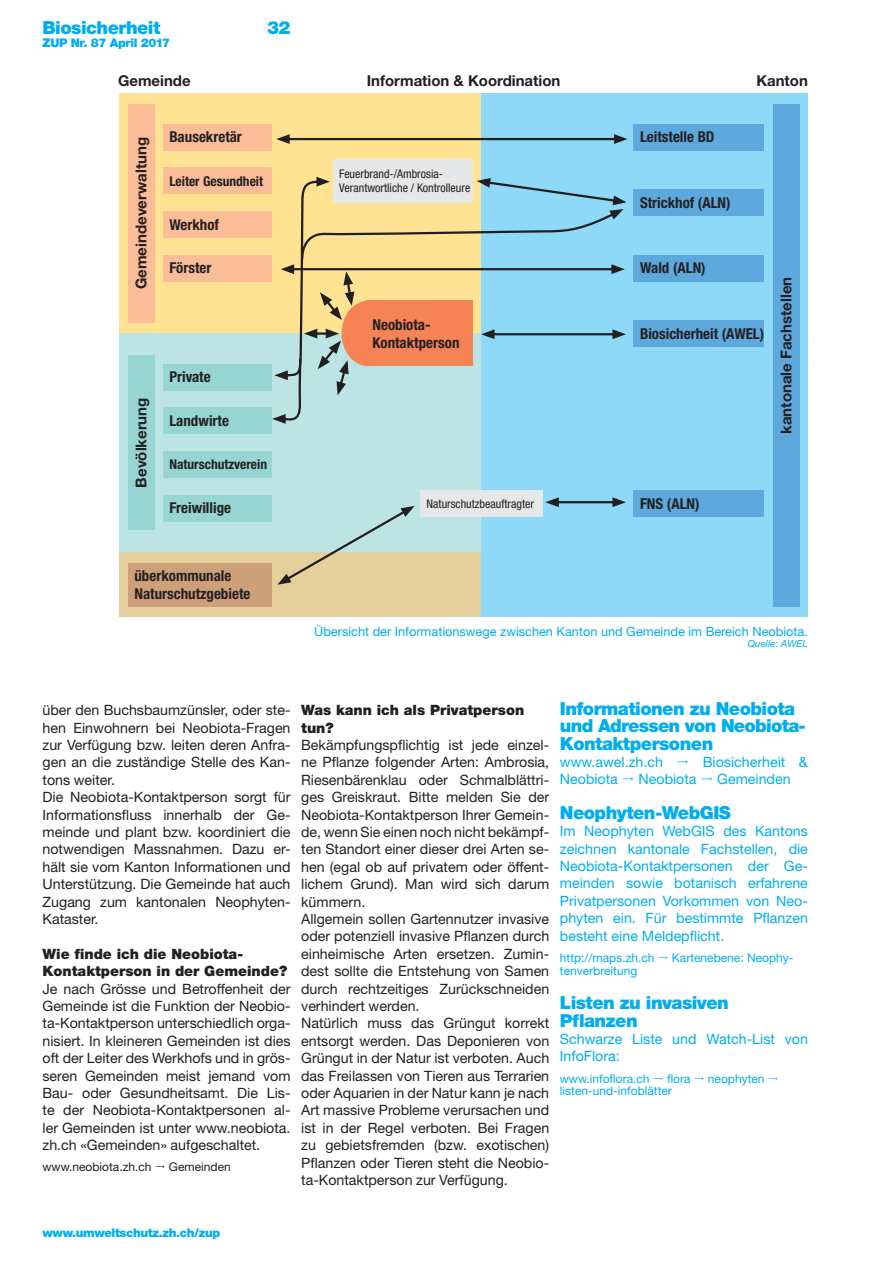
<style>
.page{position:relative;width:893px;height:1263px;background:#fff}
.page>*{position:absolute;margin:0;border:0;box-sizing:border-box;transform-origin:0 0}
.t1{font:900 18px/17.2px "Helvetica Neue LT Std";letter-spacing:-.03em;color:#00aeef}
.t2{font:700 condensed 15px/18.1px "Helvetica Neue LT Std";color:#231f20}
.t3{font:700 15px "Helvetica Neue LT Std";color:#231f20}
.t4{font:14.25px/17.4px "Helvetica Neue LT Std";color:#231f20}
.t5{font:14.25px/17.4px "Helvetica Neue LT Std";color:#00aeef;text-align:justify}
.t6{font:900 14.25px/17.4px "Helvetica Neue LT Std";color:#231f20}
.t7{font:700 condensed 13.5px "Helvetica Neue LT Std";color:#231f20}
.t8{font:12.75px "Helvetica Neue LT Std";color:#00aeef}
.t9{font:12px "Helvetica Neue LT Std";color:#00aeef}
.t10{font:condensed 12px/13.6px "Helvetica Neue LT Std";color:#231f20}
.t11{font:900 12px "Helvetica Neue LT Std";letter-spacing:-.03em;color:#00aeef}
.t12{font:12px "Helvetica Neue LT Std";color:#231f20}
.t13{font:italic 9.75px "Helvetica Neue LT Std";color:#00aeef}
</style>
<div class="page">
<div style="left:119px;top:552px;width:362px;height:65px;background:#e5d09b"></div>
<div style="left:481px;top:93px;width:327px;height:524px;background:#8ed8f8"></div>
<div style="left:119px;top:93px;width:362px;height:240px;background:#ffe292"></div>
<div style="left:119px;top:333px;width:362px;height:219px;background:#bce4e5"></div>
<div style="left:128px;top:104px;width:26px;height:218px;background:#fbbd97"></div>
<div style="left:128px;top:355px;width:26px;height:175px;background:#96d5d1"></div>
<div style="left:163px;top:168px;width:109px;height:26px;background:#fbbd97"></div>
<div style="left:163px;top:124px;width:109px;height:26px;background:#fbbd97"></div>
<div style="left:163px;top:211px;width:109px;height:26px;background:#fbbd97"></div>
<div style="left:163px;top:255px;width:109px;height:26px;background:#fbbd97"></div>
<div style="left:163px;top:364px;width:109px;height:26px;background:#96d5d1"></div>
<div style="left:163px;top:408px;width:109px;height:26px;background:#96d5d1"></div>
<div style="left:163px;top:451px;width:109px;height:26px;background:#96d5d1"></div>
<div style="left:128px;top:563px;width:144px;height:43px;background:#cea079"></div>
<div style="left:163px;top:495px;width:109px;height:26px;background:#96d5d1"></div>
<div style="left:333px;top:159px;width:139px;height:44px;background:#e6e7e8"></div>
<div style="left:420px;top:491px;width:122px;height:26px;background:#e6e7e8"></div>
<div style="left:634px;top:124px;width:130px;height:26px;background:#5da9dd"></div>
<div style="left:634px;top:189px;width:130px;height:27px;background:#5da9dd"></div>
<div style="left:634px;top:320px;width:130px;height:27px;background:#5da9dd"></div>
<div style="left:634px;top:255px;width:130px;height:26px;background:#5da9dd"></div>
<div style="left:634px;top:491px;width:130px;height:26px;background:#5da9dd"></div>
<hr style="left:286px;top:138px;width:332px;height:2px;background:#231f20">
<svg style="left:276px;top:134px;width:14px;height:10px"></svg>
<svg style="left:614px;top:134px;width:13px;height:10px"></svg>
<svg style="left:272px;top:177px;width:355px;height:247px"></svg>
<div style="left:773px;top:104px;width:26px;height:502px;background:#5da9dd"></div>
<svg style="left:277px;top:506px;width:138px;height:79px"></svg>
<hr style="left:555px;top:501px;width:62px;height:2px;background:#231f20">
<svg style="left:545px;top:497px;width:14px;height:10px"></svg>
<svg style="left:612px;top:497px;width:14px;height:10px"></svg>
<p class="t1" style="left:43px;top:21px;width:119px">Biosicherheit</p>
<p class="t1" style="left:267px;top:21px;width:25px">32</p>
<p class="t11" style="left:43px;top:38px;width:129px">ZUP Nr. 87 April 2017</p>
<p class="t3" style="left:118px;top:75px;width:74px">Gemeinde</p>
<p class="t3" style="left:136px;top:289px;width:154px;rotate:-90deg">Gemeindeverwaltung</p>
<p class="t2" style="left:169px;top:130px;width:74px">Bausekretär</p>
<p class="t7" style="left:169px;top:176px;width:95px">Leiter Gesundheit</p>
<p class="t2" style="left:169px;top:217px;width:51px">Werkhof</p>
<p class="t2" style="left:169px;top:261px;width:44px">Förster</p>
<p class="t3" style="left:136px;top:488px;width:92px;rotate:-90deg">Bevölkerung</p>
<p class="t2" style="left:169px;top:370px;width:43px">Private</p>
<p class="t2" style="left:169px;top:413px;width:61px">Landwirte</p>
<p class="t7" style="left:169px;top:460px;width:99px">Naturschutzverein</p>
<p class="t2" style="left:169px;top:501px;width:63px">Freiwillige</p>
<p class="t2" style="left:134px;top:568px;width:117px">überkommunale<br>Naturschutzgebiete</p>
<p class="t3" style="left:367px;top:75px;width:195px">Information &amp; Koordination</p>
<p class="t10" style="left:339px;top:169px;width:133px">Feuerbrand-/Ambrosia-<br>Verantwortliche / Kontrolleure</p>
<p class="t2" style="left:372px;top:317px;width:89px">Neobiota-<br>Kontaktperson</p>
<p class="t10" style="left:426px;top:498px;width:109px">Naturschutzbeauftragter</p>
<p class="t2" style="left:640px;top:130px;width:76px">Leitstelle BD</p>
<p class="t2" style="left:640px;top:195px;width:92px">Strickhof (ALN)</p>
<p class="t3" style="left:756px;top:75px;width:53px">Kanton</p>
<p class="t2" style="left:640px;top:261px;width:67px">Wald (ALN)</p>
<p class="t2" style="left:640px;top:326px;width:126px">Biosicherheit (AWEL)</p>
<p class="t3" style="left:781px;top:434px;width:159px;rotate:-90deg">kantonale Fachstellen</p>
<p class="t2" style="left:640px;top:496px;width:61px">FNS (ALN)</p>
<p class="t8" style="left:314px;top:627px;width:495px">Übersicht der Informationswege zwischen Kanton und Gemeinde im Bereich Neobiota.</p>
<p class="t13" style="left:748px;top:638px;width:62px">Quelle: AWEL</p>
<p class="t4" style="left:43px;top:703px;width:250px">über den Buchsbaumzünsler, oder ste&shy;hen Einwohnern bei Neobiota-Fragen zur Verfügung bzw. leiten deren Anfra&shy;gen an die zuständige Stelle des Kan&shy;tons weiter.<br>Die Neobiota-Kontaktperson sorgt für Informationsfluss innerhalb der Ge&shy;meinde und plant bzw. koordiniert die notwendigen Massnahmen. Dazu er&shy;hält sie vom Kanton Informationen und Unterstützung. Die Gemeinde hat auch Zugang zum kantonalen Neophyten-Katas ter.</p>
<p class="t6" style="left:43px;top:946px;width:246px">Wie finde ich die Neobiota-<br>Kontaktperson in der Gemeinde?</p>
<p class="t4" style="left:43px;top:981px;width:250px;text-align:justify">Je nach Grösse und Betroffenheit der Gemeinde ist die Funktion der Neobio&shy;ta-Kontaktperson unterschiedlich orga&shy;nisiert. In kleineren Gemeinden ist dies oft der Leiter des Werkhofs und in grös&shy;seren Gemeinden meist jemand vom Bau- oder Gesundheitsamt. Die Lis&shy;te der Neobiota-Kontaktpersonen al&shy;ler Gemeinden ist unter www.neobiota. zh.ch «Gemeinden» aufgeschaltet.</p>
<p class="t12" style="left:43px;top:1163px;width:111px">www.neobiota.zh.ch</p>
<p class="t12" style="left:169px;top:1163px;width:63px">Gemeinden</p>
<p class="t6" style="left:301px;top:703px;width:225px">Was kann ich als Privatperson tun?</p>
<p class="t4" style="left:301px;top:738px;width:250px">Bekämpfungspflichtig ist jede einzel&shy;ne Pflanze folgender Arten: Ambrosia, Riesenbärenklau oder Schmalblättri&shy;ges Greiskraut. Bitte melden Sie der Neobiota-Kontaktperson Ihrer Gemein&shy;de, wenn Sie einen noch nicht bekämpf&shy;ten Standort einer dieser drei Arten se&shy;hen (egal ob auf privatem oder öffent&shy;lichem Grund). Man wird sich darum kümmern.<br>Allgemein sollen Gartennutzer invasive oder potenziell invasive Pflanzen durch einheimische Arten ersetzen. Zumin&shy;dest sollte die Entstehung von Samen durch rechtzeitiges Zurückschneiden verhindert werden.<br>Natürlich muss das Grüngut korrekt entsorgt werden. Das Deponieren von Grüngut in der Natur ist verboten. Auch das Freilassen von Tieren aus Terrarien oder Aquarien in der Natur kann je nach Art massive Probleme verursachen und ist in der Regel verboten. Bei Fragen zu gebietsfremden (bzw. exotischen)<br>Pflanzen oder Tieren steht die Neobio&shy;ta-Kontaktperson zur Verfügung.</p>
<p class="t1" style="left:560px;top:702px;width:248px">Informationen zu Neobiota und Adressen von Neobiota-<br>Kontaktpersonen</p>
<p class="t5" style="left:560px;top:755px;width:105px">www.awel.zh.ch</p>
<p class="t5" style="left:703px;top:755px;width:107px">Biosicherheit &amp;</p>
<p class="t5" style="left:560px;top:772px;width:60px">Neobiota</p>
<p class="t5" style="left:639px;top:772px;width:60px">Neobiota</p>
<p class="t5" style="left:717px;top:772px;width:75px">Gemeinden</p>
<p class="t1" style="left:560px;top:806px;width:172px">Neophyten-WebGIS</p>
<p class="t5" style="left:560px;top:824px;width:250px">Im Neophyten WebGIS des Kantons zeichnen kantonale Fachstellen, die Neobiota-Kontaktpersonen der Ge&shy;meinden sowie botanisch erfahrene Privatpersonen Vorkommen von Neo&shy;phyten ein. Für bestimmte Pflanzen besteht eine Meldepflicht.</p>
<p class="t9" style="left:560px;top:953px;width:96px">http://maps.zh.ch</p>
<p class="t9" style="left:672px;top:953px;width:123px">Kartenebene: Neophy-</p>
<p class="t9" style="left:560px;top:966px;width:79px">tenverbreitung</p>
<p class="t1" style="left:560px;top:996px;width:171px">Listen zu invasiven<br>Pflanzen</p>
<p class="t5" style="left:560px;top:1032px;width:250px">Schwarze Liste und Watch-List von<br>InfoFlora:</p>
<p class="t9" style="left:560px;top:1074px;width:91px">www.infoflora.ch</p>
<p class="t9" style="left:667px;top:1074px;width:25px">flora</p>
<p class="t9" style="left:708px;top:1074px;width:58px">neophyten</p>
<p class="t9" style="left:560px;top:1087px;width:114px">listen-und-infoblätter</p>
<p class="t11" style="left:43px;top:1229px;width:179px">www.umweltschutz.zh.ch/zup</p>
</div>
